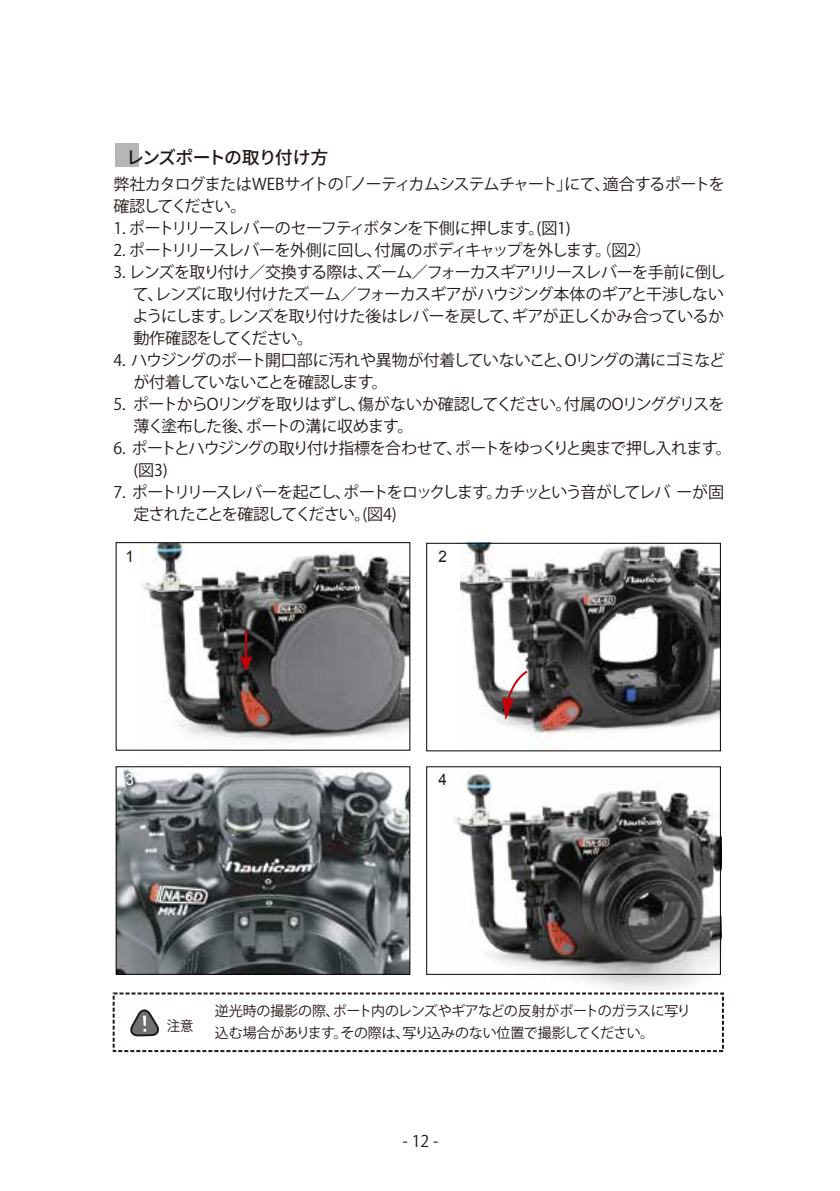
<style>
.page{position:relative;width:840px;height:1191px;background:#fff}
.page>*{position:absolute;margin:0;border:0;box-sizing:border-box;transform-origin:0 0}
.t1{font:500 18px "Source Han Sans JP";letter-spacing:-.06em;color:#221815}
.t2{font:16px/22px "Koz Go Pr 6 N";letter-spacing:-.055em;color:#221815}
.t3{font:16px/22px "Koz Go Pr 6 N";letter-spacing:-.095em;color:#221815}
.t4{font:16px "Arial";color:#221815;scale:.95 1}
.t5{font:16px "Arial";color:#fff;scale:.95 1}
.t6{font:14px/22px "Koz Go Pr 6 N";letter-spacing:-.02em;color:#221815}
.t7{font:14px "Koz Go Pr 6 N";letter-spacing:-.02em;color:#221815;scale:.95 1}
</style>
<div class="page">
<img style="left:446px;top:770px;width:274px;height:220px">
<img style="left:460px;top:545px;width:258px;height:204px">
<img style="left:140px;top:544px;width:269px;height:207px">
<div style="left:116px;top:542px;width:294px;height:208px;border:1px solid #040000"></div>
<div style="left:426px;top:543px;width:294px;height:208px;border:1px solid #040000"></div>
<img style="left:118px;top:768px;width:290px;height:204px">
<div style="left:116px;top:766px;width:294px;height:208px;border:1px solid #040000"></div>
<div style="left:115px;top:143px;width:24px;height:24px;background:#b5b6b6"></div>
<div style="left:113px;top:992px;width:610px;height:60px;border:2px dashed #221815"></div>
<svg style="left:239px;top:630px;width:13px;height:41px"></svg>
<svg style="left:130px;top:1009px;width:29px;height:28px"></svg>
<svg style="left:502px;top:669px;width:27px;height:51px"></svg>
<p class="t1" style="left:126px;top:147px;width:204px">レンズポートの取り付け方</p>
<p class="t2" style="left:113px;top:173px;width:612px">弊社カタログまたはWEBサイトの「ノーティカムシステムチャート」にて、適合するポートを確認してください。</p>
<p class="t2" style="left:113px;top:217px;width:459px">1. ポートリリースレバーのセーフティボタンを下側に押します。(図1)</p>
<p class="t2" style="left:113px;top:239px;width:539px">2. ポートリリースレバーを外側に回し、付属のボディキャップを外します。（図2）</p>
<p class="t2" style="left:132px;top:261px;width:594px;text-align:justify;text-indent:-19px">3. レンズを取り付け／交換する際は、ズーム／フォーカスギアリリースレバーを手前に倒して、レンズに取り付けたズーム／フォーカスギアがハウジング本体のギアと干渉しないようにします。レンズを取り付けた後はレバーを戻して、ギアが正しくかみ合っているか動作確認をしてください。</p>
<p class="t2" style="left:133px;top:349px;width:592px;text-indent:-20px">4. ハウジングのポート開口部に汚れや異物が付着していないこと、Oリングの溝にゴミなどが付着していないことを確認します。</p>
<p class="t2" style="left:133px;top:393px;width:592px;text-indent:-20px">5. ポートからOリングを取りはずし、傷がないか確認してください。付属のOリンググリスを薄く塗布した後、ポートの溝に収めます。</p>
<p class="t2" style="left:133px;top:437px;width:599px;text-indent:-20px">6. ポートとハウジングの取り付け指標を合わせて、ポートをゆっくりと奥まで押し入れます。(図3)</p>
<p class="t3" style="left:133px;top:481px;width:591px;text-indent:-20px">7. ポートリリースレバーを起こし、ポートをロックします。カチッという音がしてレバ ーが固定されたことを確認してください。(図4)</p>
<p class="t4" style="left:438px;top:546px;width:10px">2</p>
<p class="t4" style="left:125px;top:546px;width:10px">1</p>
<p class="t5" style="left:125px;top:769px;width:10px">3</p>
<p class="t4" style="left:438px;top:769px;width:10px">4</p>
<p class="t7" style="left:167px;top:1018px;width:30px">注意</p>
<p class="t6" style="left:215px;top:1000px;width:477px">逆光時の撮影の際、ポート内のレンズやギアなどの反射がポートのガラスに写り込む場合があります。その際は、写り込みのない位置で撮影してください。</p>
<p class="t2" style="left:402px;top:1130px;width:37px">- 12 -</p>
</div>
